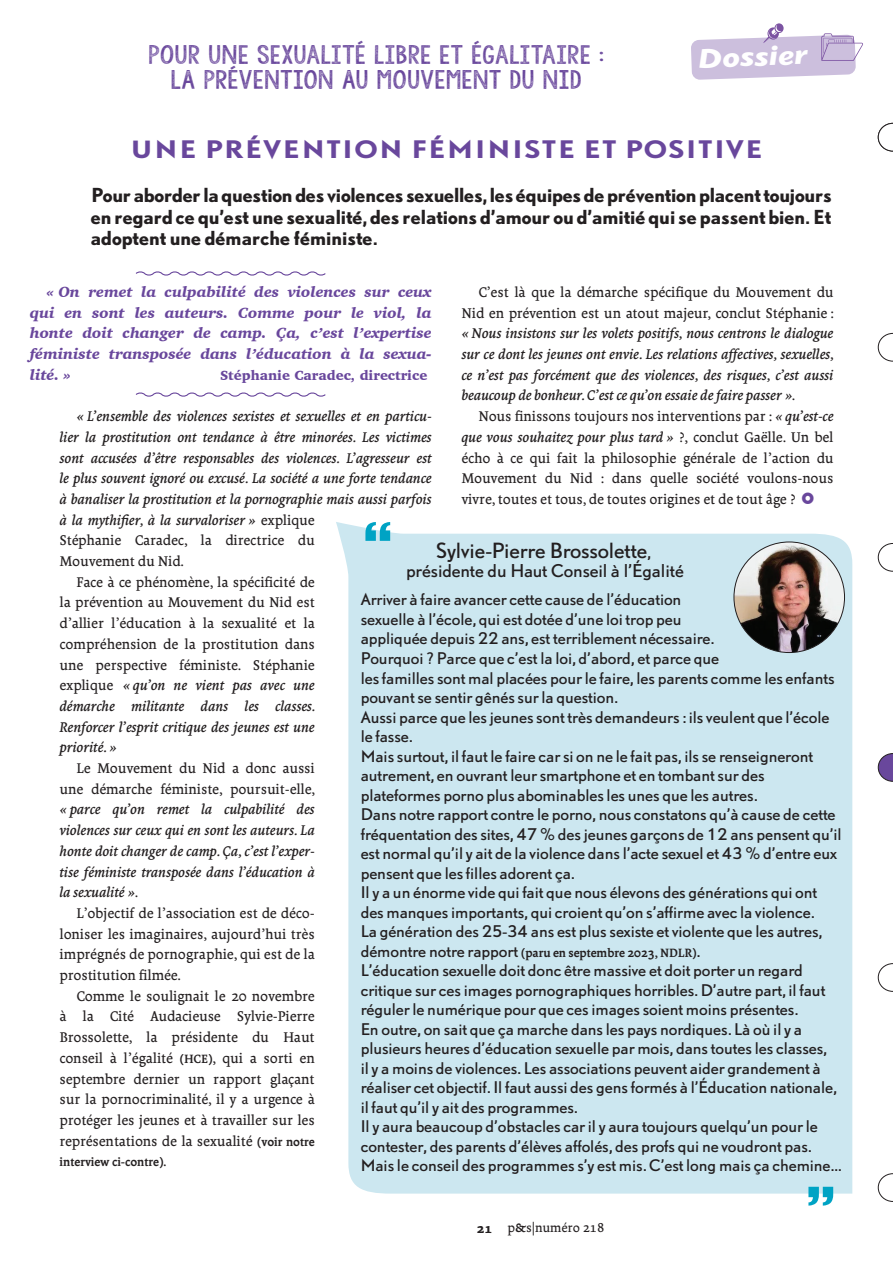
<style>
.page{position:relative;width:893px;height:1263px;background:#fff}
.page>*{position:absolute;margin:0;border:0;box-sizing:border-box;transform-origin:0 0}
.t1{font:italic 700 28.5px "Today SB";color:#fff;scale:1.2 1}
.t2{font:700 22.5px "DTL Nobel T";letter-spacing:.05em;color:#69479c;scale:1.15 1}
.t3{font:21px/25.2px "KG Allof Me";color:#69479c;text-align:center;scale:1.2 1}
.t4{font:19.5px "DTL Nobel T";letter-spacing:-.005em;color:#231f20}
.t5{font:700 18px/21.6px "DTL Nobel T";color:#231f20;text-align:justify}
.t6{font:16.5px "DTL Nobel T";letter-spacing:-.005em;color:#231f20}
.t7{font:15px/19.5px "DTL Nobel T";letter-spacing:-.005em;color:#231f20}
.t8{font:15px/20.7px "Borges Gris";color:#231f20;text-align:justify}
.t9{font:italic 15px/20.7px "Borges Gris";color:#231f20;text-align:justify}
.t10{font:italic 900 15px/20.7px "Charter";letter-spacing:-.005em;color:#69479c;text-align:justify}
.t11{font:900 13.5px "Charter";color:#69479c}
.t12{font:13.5px "Borges Gris";color:#231f20}
.t13{font:12.75px "Borges Negra";color:#231f20}
.s1{font-style:normal}
.s2{font-style:italic}
.s3{font-family:"Borges Negra";font-size:12.75px}
.s4{font-family:"Borges Gris";font-size:15px}
.s5{font-size:15px}
.s6{font-family:"DTL Nobel T";font-size:15px}
.s7{font-family:"Borges Super Negra"}
.s8{font-family:"Borges Negra"}
</style>
<div class="page">
<svg style="left:691px;top:23px;width:172px;height:57px"></svg>
<svg style="left:878px;top:963px;width:15px;height:29px"></svg>
<svg style="left:878px;top:123px;width:15px;height:28px"></svg>
<svg style="left:878px;top:333px;width:15px;height:29px"></svg>
<svg style="left:878px;top:1173px;width:15px;height:29px"></svg>
<svg style="left:878px;top:543px;width:15px;height:29px"></svg>
<svg style="left:878px;top:753px;width:15px;height:29px"></svg>
<svg style="left:135px;top:271px;width:191px;height:5px"></svg>
<svg style="left:135px;top:392px;width:191px;height:5px"></svg>
<div style="left:336px;top:522px;width:516px;height:671px;background:#cce7f0"></div>
<svg style="left:365px;top:522px;width:25px;height:19px"></svg>
<svg style="left:808px;top:1187px;width:25px;height:18px"></svg>
<img style="left:734px;top:542px;width:110px;height:110px;border-radius:55px">
<h3 class="t3" style="left:148px;top:42px;width:382px">POUR UNE SEXUALITÉ LIBRE ET ÉGALITAIRE :<br>LA PRÉVENTION AU MOUVEMENT DU NID</h3>
<h1 class="t1" style="left:699px;top:43px;width:93px;rotate:-2deg">Dossier</h1>
<h2 class="t2" style="left:130px;top:134px;width:551px">UNE PRÉVENTION FÉMINISTE ET POSITIVE</h2>
<p class="t5" style="left:91px;top:183px;width:742px">Pour aborder la question des violences sexuelles, les équipes de prévention placent toujours en regard ce qu’est une sexualité, des relations d’amour ou d’amitié qui se passent bien. Et adoptent une démarche féministe.</p>
<p class="t10" style="left:30px;top:281px;width:403px;text-indent:17px">« On remet la culpabilité des violences sur ceux qui en sont les auteurs. Comme pour le viol, la honte doit changer de camp. Ça, c’est l’expertise féministe transposée dans l’éducation à la sexua&shy;lité. »</p>
<p class="t8" style="left:461px;top:283px;width:374px;text-align:right">C’est là que la démarche spécifique du Mouvement du<br>Nid en prévention est un atout majeur, conclut Stéphanie :</p>
<p class="t9" style="left:461px;top:324px;width:374px">« Nous insistons sur les volets positifs, nous centrons le dialogue sur ce dont les jeunes ont envie. Les relations affectives, sexuelles, ce n’est pas forcément que des violences, des risques, c’est aussi beaucoup de bonheur.C’est ce qu’on essaie defaire passer »<span class="s1">.</span></p>
<p class="t8" style="left:461px;top:407px;width:374px;text-indent:17px">Nous finissons toujours nos interventions par : <span class="s2">« qu’est-ce que vous souhaitez pour plus tard »</span> ?, conclut Gaëlle. Un bel écho à ce qui fait la philosophie générale de l’action du Mouvement du Nid : dans quelle société voulons-nous vivre, toutes et tous, de toutes origines et de tout âge ?</p>
<p class="t11" style="left:220px;top:366px;width:209px">Stéphanie Caradec, directrice</p>
<p class="t9" style="left:77px;top:407px;width:357px">« L’ensemble des violences sexistes et sexuelles et en particu-</p>
<p class="t9" style="left:60px;top:428px;width:374px">lier la prostitution ont tendance à être minorées. Les victimes</p>
<p class="t9" style="left:60px;top:449px;width:374px">sont accusées d’être responsables des violences. L’agresseur est</p>
<p class="t9" style="left:60px;top:469px;width:374px">le plus souvent ignoré ou excusé. La société a une forte tendance</p>
<p class="t9" style="left:60px;top:490px;width:374px">à banaliser la prostitution et la pornographie mais aussi parfois</p>
<p class="t9" style="left:60px;top:511px;width:257px">à la mythifier, à la survaloriser » <span class="s1">explique</span></p>
<p class="t8" style="left:60px;top:531px;width:257px">Stéphanie Caradec, la directrice du</p>
<p class="t8" style="left:60px;top:552px;width:126px">Mouvement du Nid.</p>
<p class="t8" style="left:77px;top:573px;width:240px">Face à ce phénomène, la spécificité de</p>
<p class="t8" style="left:60px;top:594px;width:257px">la prévention au Mouvement du Nid est</p>
<p class="t8" style="left:60px;top:614px;width:257px">d’allier l’éducation à la sexualité et la</p>
<p class="t8" style="left:60px;top:635px;width:257px">compréhension de la prostitution dans</p>
<p class="t8" style="left:60px;top:656px;width:257px">une perspective féministe. Stéphanie</p>
<p class="t9" style="left:60px;top:676px;width:257px"><span class="s1">explique</span> « qu’on ne vient pas avec une</p>
<p class="t9" style="left:60px;top:697px;width:257px">démarche militante dans les classes.</p>
<p class="t9" style="left:60px;top:718px;width:257px">Renforcer l’esprit critique des jeunes est une</p>
<p class="t9" style="left:60px;top:738px;width:58px">priorité. »</p>
<p class="t8" style="left:60px;top:759px;width:257px;text-align:right">Le Mouvement du Nid a donc aussi une démarche féministe, poursuit-elle,</p>
<p class="t9" style="left:60px;top:801px;width:257px">« parce qu’on remet la culpabilité des violences sur ceux qui en sont les auteurs. La honte doit changer de camp. Ça, c’est l’exper&shy;tise féministe transposée dans l’éducation à la sexualité »<span class="s1">.</span></p>
<p class="t8" style="left:60px;top:904px;width:257px;text-indent:17px">L’objectif de l’association est de déco&shy;loniser les imaginaires, aujourd’hui très imprégnés de pornographie, qui est de la prostitution filmée.</p>
<p class="t8" style="left:60px;top:987px;width:257px;text-indent:17px">Comme le soulignait le 20 novembre à la Cité Audacieuse Sylvie-Pierre Brossolette, la présidente du Haut conseil à l’égalité <span class="s3">(HCE)</span>, qui a sorti en septembre dernier un rapport glaçant sur la pornocriminalité, il y a urgence à protéger les jeunes et à travailler sur les représentations de la sexualité <span class="s3">(voir notre</span></p>
<p class="t13" style="left:60px;top:1157px;width:109px">interview ci-contre)<span class="s4">.</span></p>
<h3 class="t4" style="left:436px;top:537px;width:216px">Sylvie-Pierre Brossolette<span class="s5">,</span></h3>
<p class="t6" style="left:406px;top:560px;width:279px">présidente du Haut Conseil à l’Égalité</p>
<p class="t7" style="left:361px;top:589px;width:482px">Arriver à faire avancer cette cause de l’éducation<br>sexuelle à l’école, qui est dotée d’une loi trop peu<br>appliquée depuis 22 ans, est terriblement nécessaire.<br>Pourquoi ? Parce que c’est la loi, d’abord, et parce que<br>les familles sont mal placées pour le faire, les parents comme les enfants pouvant se sentir gênés sur la question.<br>Aussi parce que les jeunes sont très demandeurs : ils veulent que l’école le fasse.<br>Mais surtout, il faut le faire car si on ne le fait pas, ils se renseigneront autrement, en ouvrant leur smartphone et en tombant sur des plateformes porno plus abominables les unes que les autres.<br>Dans notre rapport contre le porno, nous constatons qu’à cause de cette fréquentation des sites, 47 % des jeunes garçons de 12 ans pensent qu’il est normal qu’il y ait de la violence dans l’acte sexuel et 43 % d’entre eux pensent que les filles adorent ça.<br>Il y a un énorme vide qui fait que nous élevons des générations qui ont des manques importants, qui croient qu’on s’affirme avec la violence.<br>La génération des 25-34 ans est plus sexiste et violente que les autres,</p>
<p class="t13" style="left:361px;top:947px;width:341px"><span class="s6">démontre notre rapport</span> (paru en septembre 2023, NDLR)<span class="s6">.</span></p>
<p class="t7" style="left:361px;top:960px;width:482px">L’éducation sexuelle doit donc être massive et doit porter un regard critique sur ces images pornographiques horribles. D’autre part, il faut réguler le numérique pour que ces images soient moins présentes.<br>En outre, on sait que ça marche dans les pays nordiques. Là où il y a plusieurs heures d’éducation sexuelle par mois, dans toutes les classes,<br>il y a moins de violences. Les associations peuvent aider grandement à réaliser cet objectif. Il faut aussi des gens formés à l’Éducation nationale, il faut qu’il y ait des programmes.<br>Il y aura beaucoup d’obstacles car il y aura toujours quelqu’un pour le contester, des parents d’élèves affolés, des profs qui ne voudront pas.<br>Mais le conseil des programmes s’y est mis. C’est long mais ça chemine...</p>
<p class="t12" style="left:477px;top:1222px;width:129px"><span class="s7">21</span> p<span class="s8">&amp;</span>s|numéro 218</p>
</div>
